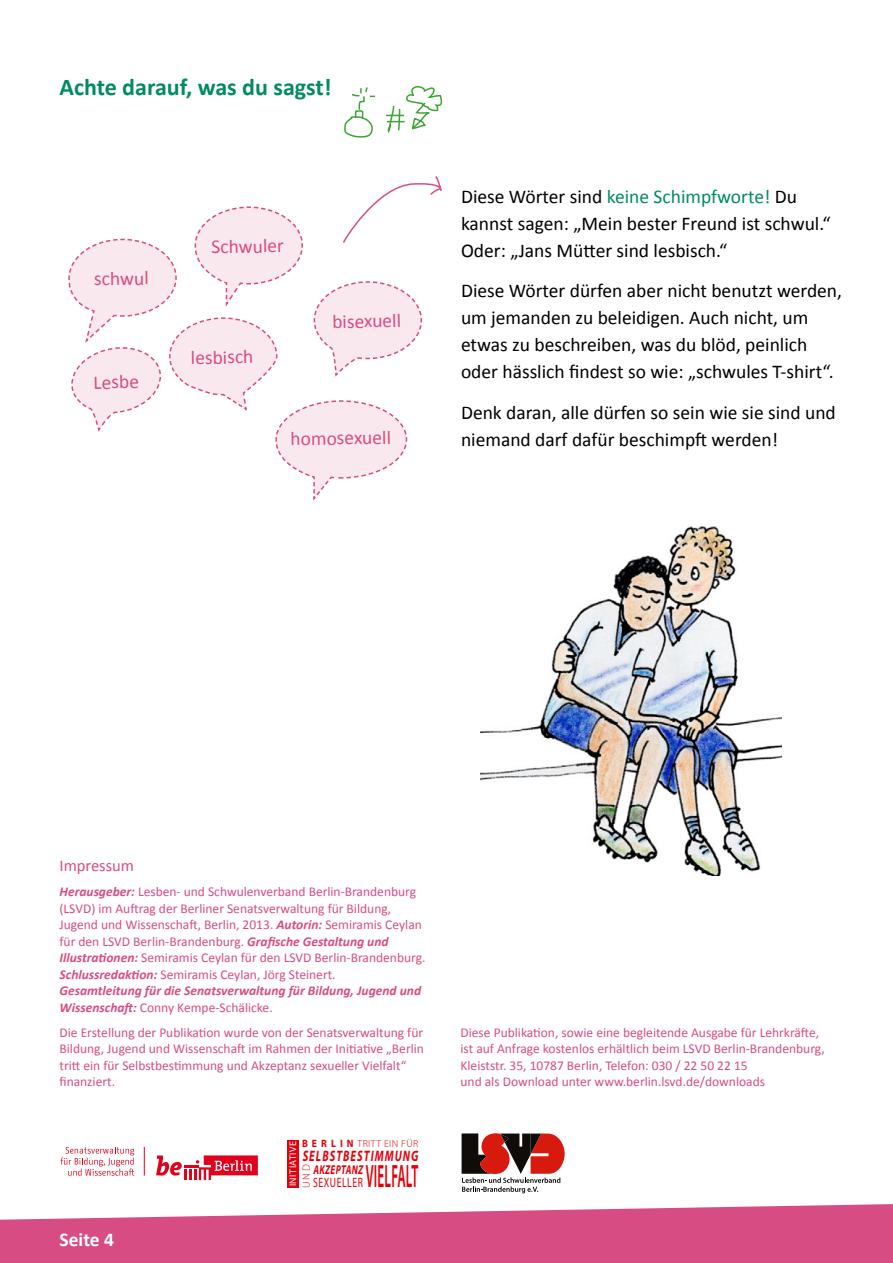
<style>
.page{position:relative;width:893px;height:1263px;background:#fff}
.page>*{position:absolute;margin:0;border:0;box-sizing:border-box;transform-origin:0 0}
.t1{font:600 32.4px "Myriad Pro";letter-spacing:.02em;color:#e3000b;scale:.4 1}
.t2{font:700 24px "Calibri";color:#008b60}
.t3{font:19.5px/27px "Calibri";color:#000}
.t4{font:19.5px "Calibri";color:#d74c82}
.t5{font:700 19.5px "Calibri";color:#fff}
.t6{font:16.5px "Calibri";color:#d74c82}
.t7{font:italic 700 15.15px "Myriad Pro";letter-spacing:.1em;color:#e3000b;scale:.71 1}
.t8{font:13.65px "Myriad Pro";letter-spacing:.06em;color:#e3000b;scale:.71 1}
.t9{font:13.5px/16.5px "Calibri";color:#d74c82}
.t10{font:italic 700 12.75px "Myriad Pro";letter-spacing:.04em;color:#e3000b;scale:.71 1}
.t11{font:300 10.5px "Myriad Pro";color:#e3000b}
.t12{font:300 10.35px "Myriad Pro";letter-spacing:.035em;color:#e3000b}
.t13{font:9.75px "Myriad Pro";letter-spacing:.055em;color:#fff}
.s1{color:#008b60}
.s2{font-weight:700;font-style:italic}
.s3{font-weight:700;font-size:10.65px}
</style>
<div class="page">
<svg style="left:0;top:1204px;width:893px;height:59px;background:#dc6392"></svg>
<img style="left:480px;top:525px;width:301px;height:351px">
<div style="left:287px;top:1140px;width:11px;height:47px;background:#e3000b"></div>
<svg style="left:156px;top:1155px;width:102px;height:25px"></svg>
<svg style="left:144px;top:1147px;width:1px;height:28px"></svg>
<svg style="left:61px;top:1147px;width:73px;height:29px"></svg>
<svg style="left:462px;top:1133px;width:103px;height:60px"></svg>
<svg style="left:344px;top:87px;width:31px;height:51px"></svg>
<svg style="left:386px;top:86px;width:56px;height:47px"></svg>
<svg style="left:68px;top:176px;width:374px;height:325px"></svg>
<h2 class="t2" style="left:60px;top:71px;width:274px">Achte darauf, was du sagst!</h2>
<h3 class="t4" style="left:94px;top:267px;width:56px;rotate:-1deg">schwul</h3>
<h3 class="t4" style="left:93px;top:370px;width:47px;rotate:-1deg">Lesbe</h3>
<h3 class="t4" style="left:211px;top:234px;width:74px;rotate:-1deg">Schwuler</h3>
<h3 class="t4" style="left:191px;top:345px;width:64px;rotate:-1deg">lesbisch</h3>
<h3 class="t4" style="left:332px;top:309px;width:70px;rotate:-1deg">bisexuell</h3>
<h3 class="t4" style="left:290px;top:426px;width:102px;rotate:-1deg">homosexuell</h3>
<h3 class="t3" style="left:461px;top:183px;width:371px">Diese Wörter sind <span class="s1">keine Schimpfworte!</span> Du kannst sagen: „Mein bester Freund ist schwul.“<br>Oder: „Jans Mütter sind lesbisch.“</h3>
<h3 class="t3" style="left:461px;top:277px;width:383px">Diese Wörter dürfen aber nicht benutzt werden, um jemanden zu beleidigen. Auch nicht, um etwas zu beschreiben, was du blöd, peinlich oder hässlich findest so wie: „schwules T-shirt“.</h3>
<h3 class="t3" style="left:461px;top:399px;width:376px">Denk daran, alle dürfen so sein wie sie sind und niemand darf dafür beschimpft werden!</h3>
<p class="t6" style="left:60px;top:855px;width:76px">Impressum</p>
<p class="t9" style="left:60px;top:884px;width:367px"><span class="s2">Herausgeber:</span> Lesben- und Schwulenverband Berlin-Brandenburg (LSVD) im Auftrag der Berliner Senatsverwaltung für Bildung, Jugend und Wissenschaft, Berlin, 2013. <span class="s2">Autorin:</span> Semiramis Ceylan für den LSVD Berlin-Brandenburg. <span class="s2">Grafische Gestaltung und Illustrationen:</span> Semiramis Ceylan für den LSVD Berlin-Brandenburg.<br><span class="s2">Schlussredaktion:</span> Semiramis Ceylan, Jörg Steinert.<br><span class="s2">Gesamtleitung für die Senatsverwaltung für Bildung, Jugend und Wissenschaft:</span> Conny Kempe-Schälicke.</p>
<p class="t9" style="left:60px;top:1024px;width:366px">Die Erstellung der Publikation wurde von der Senatsverwaltung für Bildung, Jugend und Wissenschaft im Rahmen der Initiative „Berlin tritt ein für Selbstbestimmung und Akzeptanz sexueller Vielfalt“ finanziert.</p>
<p class="t9" style="left:460px;top:1024px;width:366px">Diese Publikation, sowie eine begleitende Ausgabe für Lehrkräfte, ist auf Anfrage kostenlos erhältlich beim LSVD Berlin-Brandenburg, Kleiststr. 35, 10787 Berlin, Telefon: 030 / 22 50 22 15<br>und als Download unter www.berlin.lsvd.de/downloads</p>
<h3 class="t5" style="left:60px;top:1227px;width:56px">Seite 4</h3>
<p class="t12" style="left:302px;top:1137px;width:118px"><span class="s3">B E R L I N</span> TRITT EIN FÜR</p>
<p class="t10" style="left:313px;top:1161px;width:72px">AKZEPTANZ</p>
<p class="t13" style="left:287px;top:1186px;width:47px;rotate:-90deg">INITIATIVE</p>
<p class="t7" style="left:303px;top:1146px;width:165px">SELBSTBESTIMMUNG</p>
<p class="t11" style="left:300px;top:1188px;width:25px;rotate:-90deg">UND</p>
<h1 class="t1" style="left:366px;top:1156px;width:133px">VIELFALT</h1>
<p class="t8" style="left:313px;top:1174px;width:72px">SEXUELLER</p>
</div>
